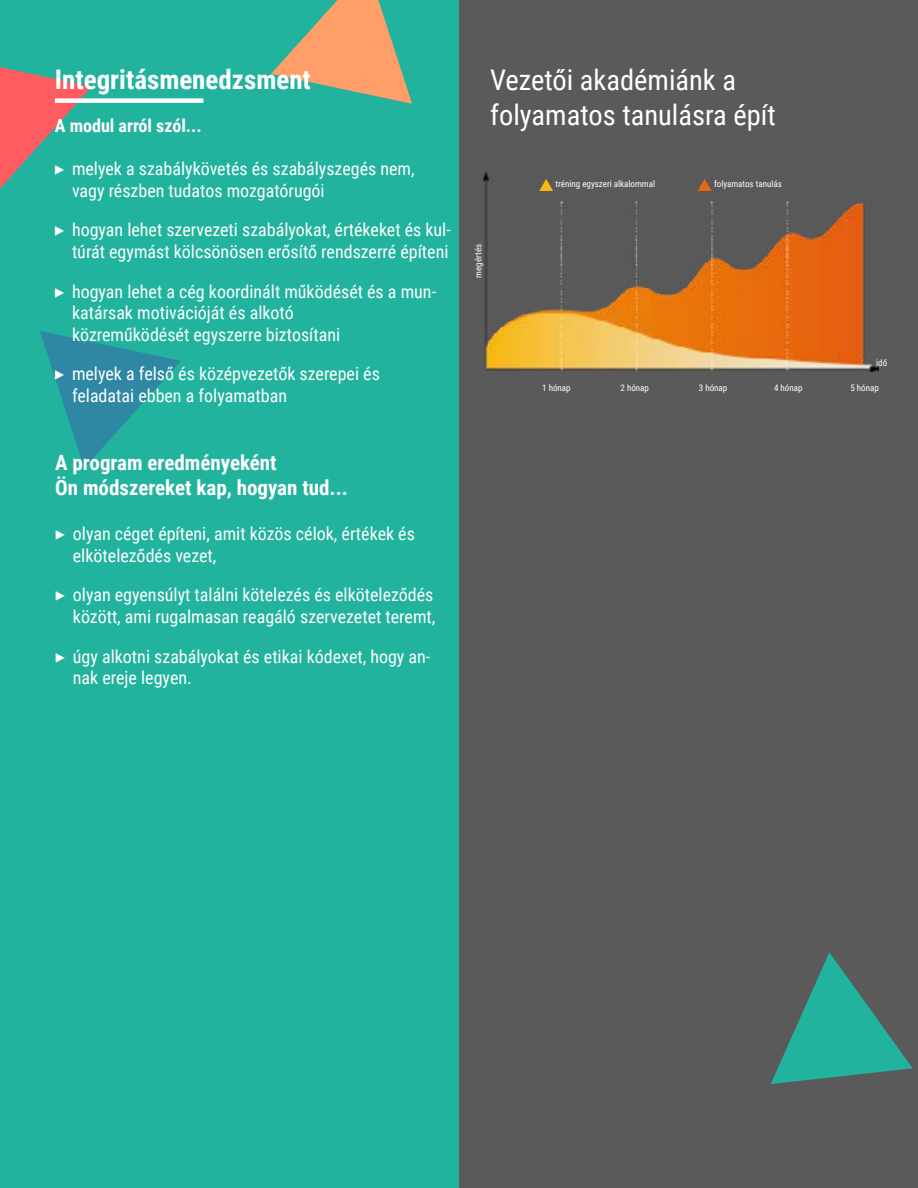
<style>
.page{position:relative;width:918px;height:1188px;background:#fff}
.page>*{position:absolute;margin:0;border:0;box-sizing:border-box;transform-origin:0 0}
.t1{font:28.5px/34.2px "Roboto Condensed";color:#fff}
.t2{font:700 27px "Roboto Condensed";color:#fff}
.t3{font:700 21px/25.2px "Roboto Condensed";color:#fff}
.t4{font:18px/21.6px "Roboto Condensed";color:#fff}
.t5{font:700 18px "Roboto Condensed";color:#fff}
.t6{font:9px "Roboto Condensed";color:#fff}
.s1{font-family:"Source Sans Pro"}
</style>
<div class="page">
<div style="left:0;top:0;width:460px;height:1188px;background:#21b39e"></div>
<svg style="left:271px;top:0;width:141px;height:104px;background:#9ea77f"></svg>
<svg style="left:0;top:57px;width:233px;height:167px;background:#40a695"></svg>
<svg style="left:40px;top:331px;width:141px;height:137px;background:#279ea0"></svg>
<div style="left:460px;top:0;width:458px;height:1188px;background:#5a5a5b"></div>
<svg style="left:771px;top:952px;width:142px;height:132px"></svg>
<div style="left:55px;top:98px;width:148px;height:5px;background:#fff"></div>
<img style="left:484px;top:173px;width:394px;height:198px">
<svg style="left:539px;top:179px;width:14px;height:12px"></svg>
<svg style="left:698px;top:179px;width:14px;height:12px"></svg>
<h2 class="t2" style="left:55px;top:61px;width:258px">Integritásmenedzsment</h2>
<p class="t5" style="left:55px;top:113px;width:148px">A modul arról szól...</p>
<p class="t4" style="left:72px;top:157px;width:344px;text-indent:-18px"><span class="s1">▶</span> melyek a szabálykövetés és szabályszegés nem, vagy részben tudatos mozgatórugói</p>
<p class="t4" style="left:54px;top:219px;width:398px;text-align:right"><span class="s1">▶</span> hogyan lehet szervezeti szabályokat, értékeket és kul&shy;túrát egymást kölcsönösen erősítő rendszerré építeni</p>
<p class="t4" style="left:72px;top:280px;width:366px;text-indent:-18px"><span class="s1">▶</span> hogyan lehet a cég koordinált működését és a mun&shy;katársak motivációját és alkotó<br>közreműködését egyszerre biztosítani</p>
<p class="t4" style="left:72px;top:363px;width:309px;text-indent:-18px"><span class="s1">▶</span> melyek a felső és középvezetők szerepei és feladatai ebben a folyamatban</p>
<p class="t3" style="left:55px;top:449px;width:294px">A program eredményeként<br>Ön módszereket kap, hogyan tud...</p>
<p class="t4" style="left:73px;top:522px;width:344px;text-indent:-18px"><span class="s1">▶</span> olyan céget építeni, amit közös célok, értékek és elköteleződés vezet,</p>
<p class="t4" style="left:55px;top:584px;width:382px;text-align:right"><span class="s1">▶</span> olyan egyensúlyt találni kötelezés és elköteleződés között, ami rugalmasan reagáló szervezetet teremt,</p>
<p class="t4" style="left:73px;top:645px;width:359px;text-indent:-18px"><span class="s1">▶</span> úgy alkotni szabályokat és etikai kódexet, hogy an&shy;nak ereje legyen.</p>
<h1 class="t1" style="left:490px;top:62px;width:287px">Vezetői akadémiánk a folyamatos tanulásra épít</h1>
<p class="t6" style="left:472px;top:278px;width:35px;rotate:-90deg">megértés</p>
<p class="t6" style="left:556px;top:178px;width:101px">tréning egyszeri alkalommal</p>
<p class="t6" style="left:714px;top:178px;width:69px">folyamatos tanulás</p>
<p class="t6" style="left:876px;top:356px;width:13px">idő</p>
<p class="t6" style="left:542px;top:382px;width:30px">1 hónap</p>
<p class="t6" style="left:621px;top:382px;width:30px">2 hónap</p>
<p class="t6" style="left:699px;top:382px;width:30px">3 hónap</p>
<p class="t6" style="left:774px;top:382px;width:30px">4 hónap</p>
<p class="t6" style="left:850px;top:382px;width:30px">5 hónap</p>
</div>
